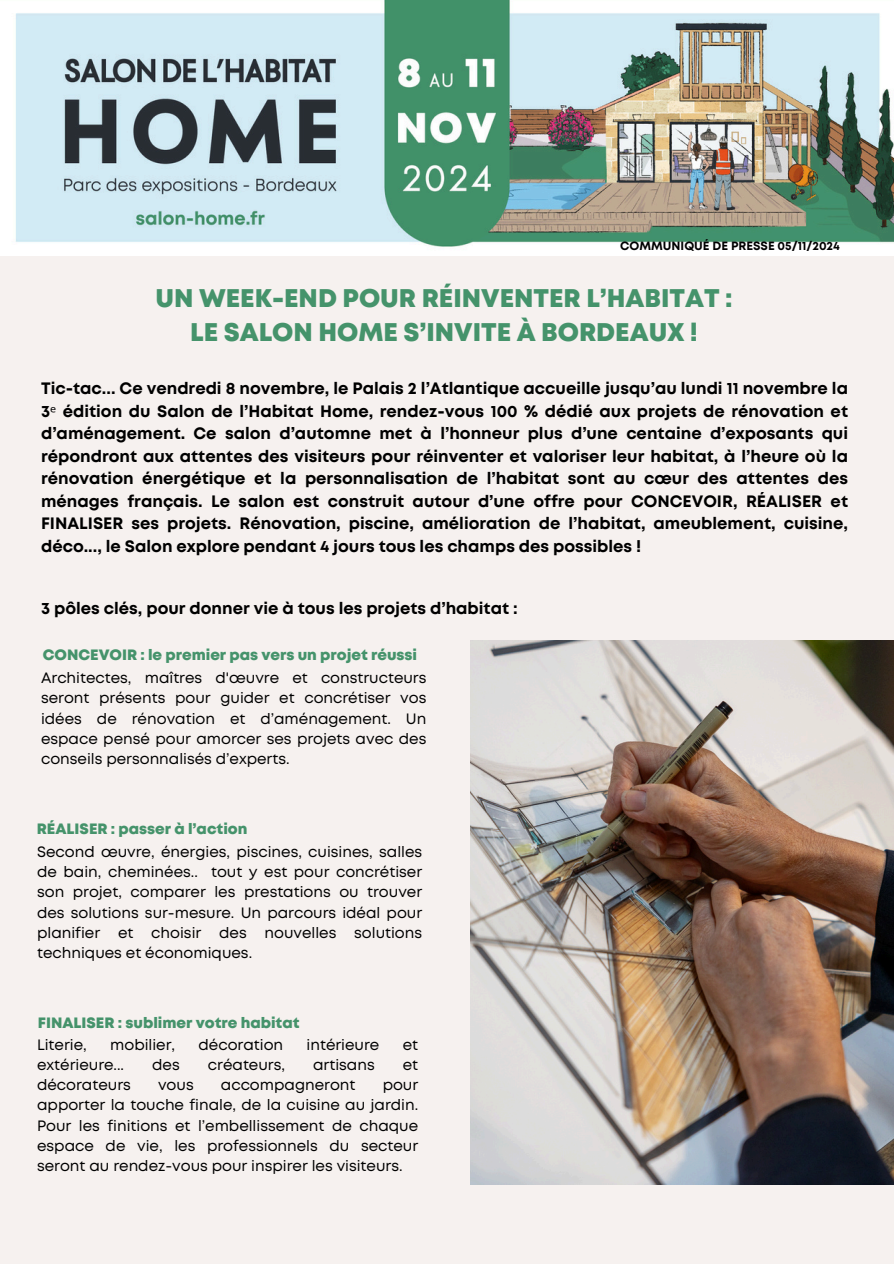
<style>
.page{position:relative;width:894px;height:1264px;background:#fff}
.page>*{position:absolute;margin:0;border:0;box-sizing:border-box;transform-origin:0 0}
.t1{font:800 25.5px/34.8px "Mont";color:#45936b;text-align:center}
.t2{font:700 16.5px/22.5px "Mont";color:#000;text-align:justify}
.t3{font:15px/20.2px "Mont";color:#000;text-align:justify}
.t4{font:800 15px "Mont";color:#45936b}
.t5{font:700 12px "Mont";color:#000}
.s1{font-family:"Noto Sans";font-weight:400}
</style>
<div class="page">
<div style="left:0;top:0;width:893px;height:1263px;background:#f6f1ef"></div>
<img style="left:0;top:0;width:893px;height:255px">
<img style="left:470px;top:640px;width:423px;height:543px">
<h2 class="t5" style="left:620px;top:242px;width:221px">COMMUNIQUÉ DE PRESSE 05/11/2024</h2>
<h2 class="t1" style="left:155px;top:282px;width:578px">UN WEEK-END POUR RÉINVENTER L’HABITAT :<br>LE SALON HOME S’INVITE À BORDEAUX !</h2>
<h1 class="t2" style="left:41px;top:378px;width:808px">Tic-tac... Ce vendredi 8 novembre, le Palais 2 l’Atlantique accueille jusqu’au lundi 11 novembre la 3<span class="s1">ᵉ</span> édition du Salon de l’Habitat Home, rendez-vous 100 % dédié aux projets de rénovation et d’aménagement. Ce salon d’automne met à l’honneur plus d’une centaine d’exposants qui répondront aux attentes des visiteurs pour réinventer et valoriser leur habitat, à l’heure où la rénovation énergétique et la personnalisation de l’habitat sont au cœur des attentes des ménages français. Le salon est construit autour d’une offre pour CONCEVOIR, RÉALISER et FINALISER ses projets. Rénovation, piscine, amélioration de l’habitat, ameublement, cuisine, déco..., le Salon explore pendant 4 jours tous les champs des possibles !</h1>
<h2 class="t2" style="left:41px;top:598px;width:478px">3 pôles clés, pour donner vie à tous les projets d’habitat :</h2>
<h2 class="t4" style="left:43px;top:649px;width:376px">CONCEVOIR : le premier pas vers un projet réussi</h2>
<h2 class="t3" style="left:41px;top:669px;width:387px">Architectes, maîtres d'œuvre et constructeurs seront présents pour guider et concrétiser vos idées de rénovation et d’aménagement. Un espace pensé pour amorcer ses projets avec des conseils personnalisés d’experts.</h2>
<h2 class="t4" style="left:37px;top:823px;width:212px">RÉALISER : passer à l’action</h2>
<h2 class="t3" style="left:37px;top:842px;width:386px">Second œuvre, énergies, piscines, cuisines, salles de bain, cheminées.. tout y est pour concrétiser son projet, comparer les prestations ou trouver des solutions sur-mesure. Un parcours idéal pour planifier et choisir des nouvelles solutions techniques et économiques.</h2>
<p class="t4" style="left:38px;top:1017px;width:263px">FINALISER : sublimer votre habitat</p>
<h2 class="t3" style="left:37px;top:1035px;width:51px">Literie,</h2>
<h2 class="t3" style="left:110px;top:1035px;width:66px">mobilier,</h2>
<h2 class="t3" style="left:198px;top:1035px;width:86px">décoration</h2>
<h2 class="t3" style="left:306px;top:1035px;width:74px">intérieure</h2>
<h2 class="t3" style="left:402px;top:1035px;width:17px">et</h2>
<h2 class="t3" style="left:37px;top:1055px;width:88px">extérieure...</h2>
<h2 class="t3" style="left:152px;top:1055px;width:29px">des</h2>
<h2 class="t3" style="left:208px;top:1055px;width:79px">créateurs,</h2>
<h2 class="t3" style="left:313px;top:1055px;width:63px">artisans</h2>
<h2 class="t3" style="left:402px;top:1055px;width:17px">et</h2>
<h2 class="t3" style="left:37px;top:1075px;width:95px">décorateurs</h2>
<h2 class="t3" style="left:158px;top:1075px;width:37px">vous</h2>
<h2 class="t3" style="left:221px;top:1075px;width:136px">accompagneront</h2>
<h2 class="t3" style="left:37px;top:1075px;width:382px;text-indent:345px">pour apporter la touche finale, de la cuisine au jardin.<br>Pour les finitions et l’embellissement de chaque espace de vie, les professionnels du secteur seront au rendez-vous pour inspirer les visiteurs.</h2>
</div>
